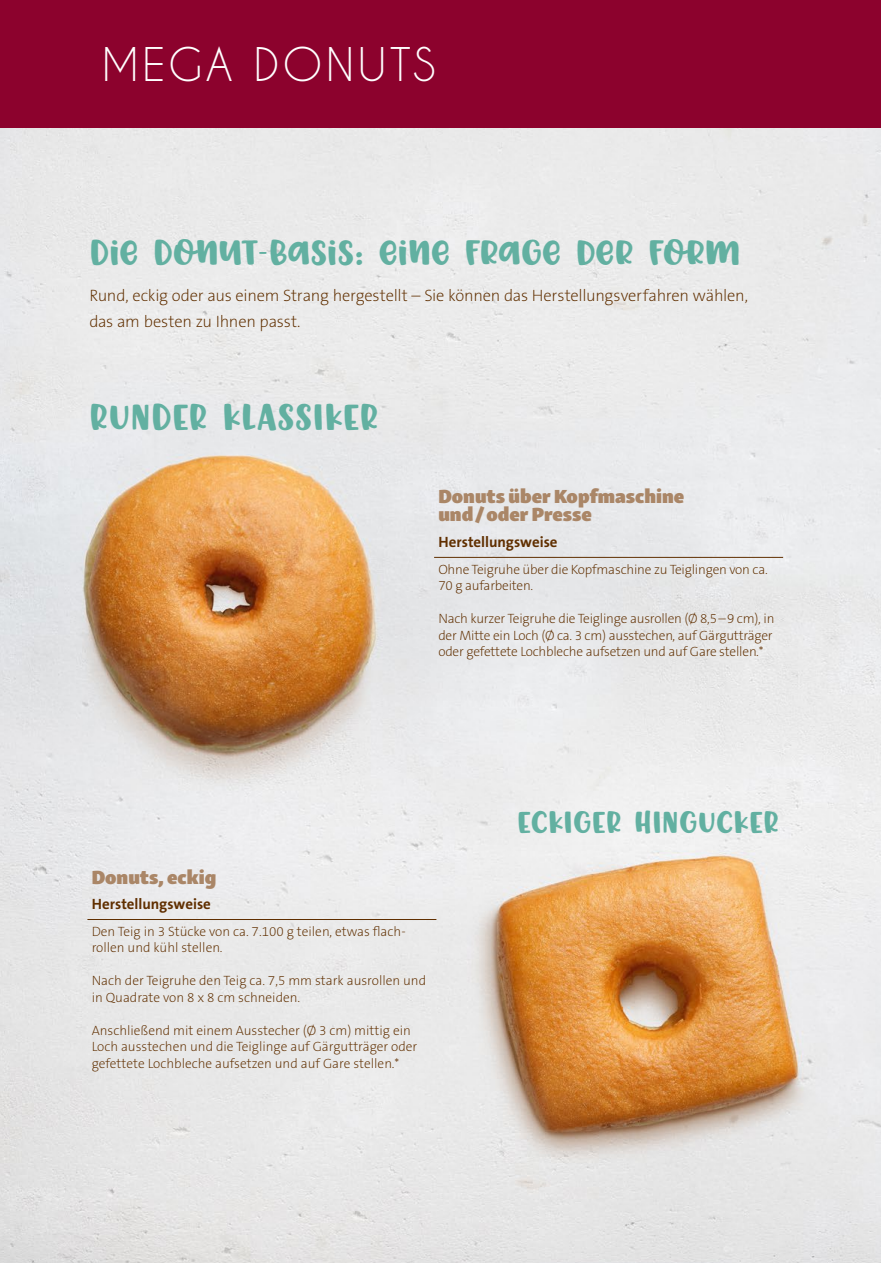
<style>
.page{position:relative;width:881px;height:1263px;background:#fff}
.page>*{position:absolute;margin:0;border:0;box-sizing:border-box;transform-origin:0 0}
.t1{font:43.5px "Caviar Dreams";letter-spacing:.075em;color:#fff}
.t2{font:37.5px "Donut Derby";color:#62b0a1}
.t3{font:36px "Donut Derby";letter-spacing:-.01em;color:#62b0a1}
.t4{font:31.35px "Donut Derby";letter-spacing:.005em;color:#62b0a1}
.t5{font:19.5px/18px "Skolar Sans Latn Bl";color:#aa8667}
.t6{font:200 16.5px/25.5px "The Sans B W2";letter-spacing:-.015em;color:#602f00}
.t7{font:700 15px "The Sans B W7";color:#602f00}
.t8{font:200 13.5px/16.5px "The Sans B W2";color:#602f00}
</style>
<div class="page">
<img style="left:0;top:128px;width:880px;height:1135px">
<hr style="left:434px;top:557px;width:348px;height:1px;background:#602f00">
<hr style="left:87px;top:919px;width:349px;height:1px;background:#602f00">
<div style="left:0;top:0;width:880px;height:128px;background:#8c022d"></div>
<h1 class="t1" style="left:102px;top:38px;width:335px">MEGA DONUTS</h1>
<h3 class="t3" style="left:89px;top:230px;width:652px">DIE DONUT-BASIS: EINE FRAGE DER FORM</h3>
<p class="t6" style="left:89px;top:283px;width:659px">Rund, eckig oder aus einem Strang hergestellt – Sie können das Herstellungsverfahren wählen, das am besten zu Ihnen passt.</p>
<h2 class="t2" style="left:89px;top:394px;width:290px">RUNDER KLASSIKER</h2>
<h3 class="t5" style="left:438px;top:485px;width:247px">Donuts über Kopfmaschine und / oder Presse</h3>
<p class="t7" style="left:438px;top:532px;width:121px">Herstellungsweise</p>
<p class="t8" style="left:438px;top:561px;width:331px">Ohne Teigruhe über die Kopfmaschine zu Teiglingen von ca.<br>70 g aufarbeiten.</p>
<p class="t8" style="left:438px;top:610px;width:337px">Nach kurzer Teigruhe die Teiglinge ausrollen (Ø 8,5–9 cm), in der Mitte ein Loch (Ø ca. 3 cm) ausstechen, auf Gärgutträger oder gefettete Lochbleche aufsetzen und auf Gare stellen.*</p>
<h3 class="t5" style="left:92px;top:866px;width:126px">Donuts, eckig</h3>
<p class="t7" style="left:92px;top:895px;width:121px">Herstellungsweise</p>
<p class="t8" style="left:92px;top:923px;width:315px">Den Teig in 3 Stücke von ca. 7.100 g teilen, etwas flach&shy;rollen und kühl stellen.</p>
<p class="t8" style="left:92px;top:973px;width:336px">Nach der Teigruhe den Teig ca. 7,5 mm stark ausrollen und in Quadrate von 8 x 8 cm schneiden.</p>
<p class="t8" style="left:92px;top:1022px;width:327px">Anschließend mit einem Ausstecher (Ø 3 cm) mittig ein<br>Loch ausstechen und die Teiglinge auf Gärgutträger oder gefettete Lochbleche aufsetzen und auf Gare stellen.*</p>
<h3 class="t4" style="left:517px;top:803px;width:263px">ECKIGER HINGUCKER</h3>
</div>
